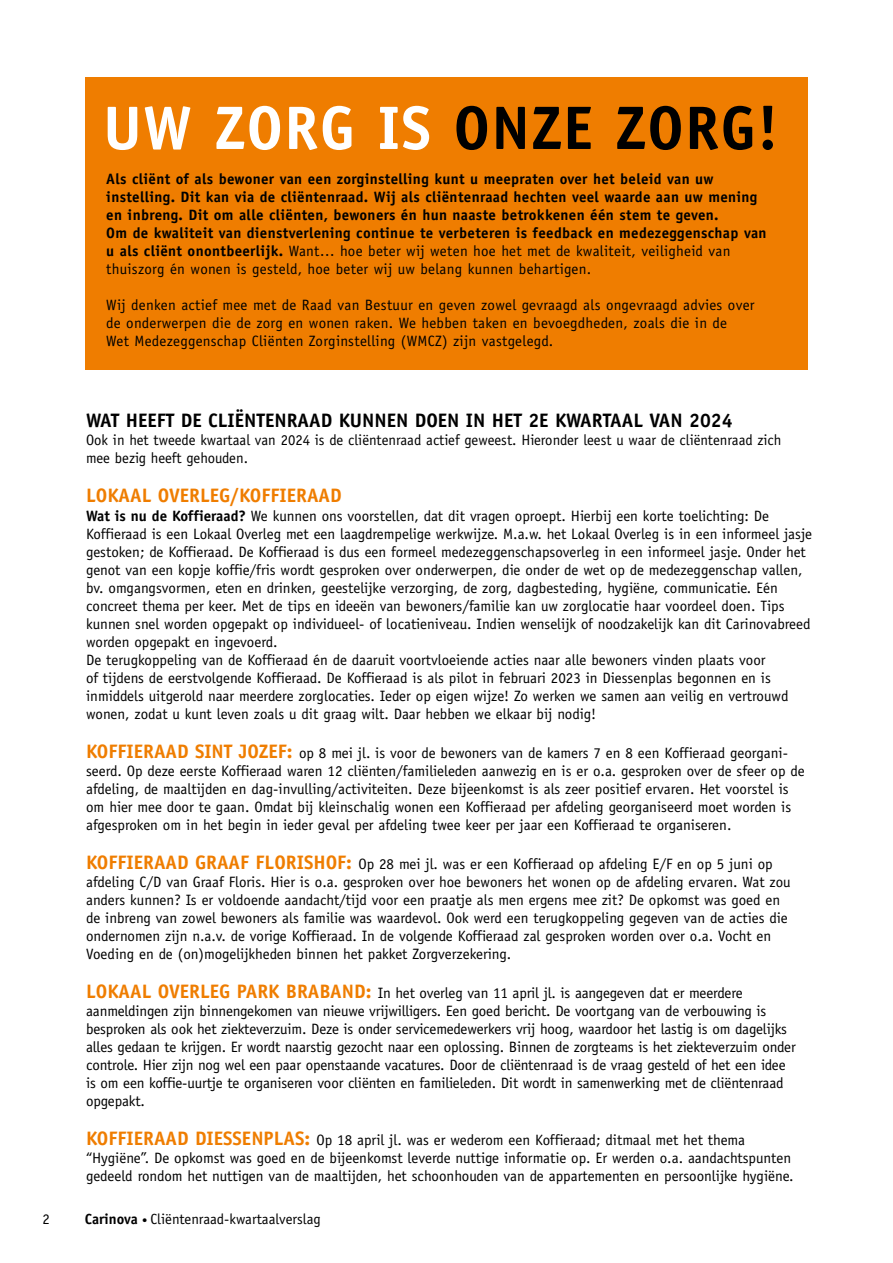
<style>
.page{position:relative;width:893px;height:1263px;background:#fff}
.page>*{position:absolute;margin:0;border:0;box-sizing:border-box;transform-origin:0 0}
.t1{font:700 61.5px "Officina Sans";letter-spacing:.02em;color:#000}
.t2{font:700 19.5px "Officina Sans";color:#000}
.t3{font:700 19.5px "Officina Sans";color:#ef7d00}
.t4{font:15px/18px "Officina Sans";color:#000}
.t5{font:700 15px/18px "Officina Sans";letter-spacing:.02em;color:#000}
.t6{font:15px/18px "Officina Sans";letter-spacing:.02em;color:#000}
.t7{font:14.7px "Officina Sans";color:#000}
.s1{color:#fff}
.s2{font-weight:400}
.s3{font-weight:700}
.s4{font-weight:700;font-size:19.5px;color:#ef7d00}
.s5{font-size:10.5px}
</style>
<div class="page">
<div style="left:85px;top:77px;width:723px;height:293px;background:#ef7d00"></div>
<h1 class="t1" style="left:103px;top:90px;width:677px"><span class="s1">UW ZORG IS</span> ONZE ZORG!</h1>
<p class="t5" style="left:106px;top:169px;width:662px">Als cliënt of als bewoner van een zorginstelling kunt u meepraten over het beleid van uw instelling. Dit kan via de cliëntenraad. Wij als cliëntenraad hechten veel waarde aan uw mening en inbreng. Dit om alle cliënten, bewoners én hun naaste betrokkenen één stem te geven.<br>Om de kwaliteit van dienstverlening continue te verbeteren is feedback en medezeggenschap van u als cliënt onontbeerlijk. <span class="s2">Want… hoe beter wij weten hoe het met de kwaliteit, veiligheid van thuiszorg én wonen is gesteld, hoe beter wij uw belang kunnen behartigen.</span></p>
<p class="t6" style="left:106px;top:296px;width:650px">Wij denken actief mee met de Raad van Bestuur en geven zowel gevraagd als ongevraagd advies over de onderwerpen die de zorg en wonen raken. We hebben taken en bevoegdheden, zoals die in de<br>Wet Medezeggenschap Cliënten Zorginstelling (WMCZ) zijn vastgelegd.</p>
<h2 class="t2" style="left:86px;top:409px;width:648px">WAT HEEFT DE CLIËNTENRAAD KUNNEN DOEN IN HET 2E KWARTAAL VAN 2024</h2>
<p class="t4" style="left:86px;top:431px;width:697px">Ook in het tweede kwartaal van 2024 is de cliëntenraad actief geweest. Hieronder leest u waar de cliëntenraad zich mee bezig heeft gehouden.</p>
<h2 class="t3" style="left:86px;top:484px;width:257px">LOKAAL OVERLEG/KOFFIERAAD</h2>
<p class="t4" style="left:86px;top:506px;width:727px"><span class="s3">Wat is nu de Koffieraad?</span> We kunnen ons voorstellen, dat dit vragen oproept. Hierbij een korte toelichting: De Koffieraad is een Lokaal Overleg met een laagdrempelige werkwijze. M.a.w. het Lokaal Overleg is in een informeel jasje gestoken; de Koffieraad. De Koffieraad is dus een formeel medezeggenschapsoverleg in een informeel jasje. Onder het genot van een kopje koffie/fris wordt gesproken over onderwerpen, die onder de wet op de medezeggenschap vallen, bv. omgangsvormen, eten en drinken, geestelijke verzorging, de zorg, dagbesteding, hygiëne, communicatie. Eén concreet thema per keer. Met de tips en ideeën van bewoners/familie kan uw zorglocatie haar voordeel doen. Tips kunnen snel worden opgepakt op individueel- of locatieniveau. Indien wenselijk of noodzakelijk kan dit Carinovabreed worden opgepakt en ingevoerd.<br>De terugkoppeling van de Koffieraad én de daaruit voortvloeiende acties naar alle bewoners vinden plaats voor<br>of tijdens de eerstvolgende Koffieraad. De Koffieraad is als pilot in februari 2023 in Diessenplas begonnen en is inmiddels uitgerold naar meerdere zorglocaties. Ieder op eigen wijze! Zo werken we samen aan veilig en vertrouwd wonen, zodat u kunt leven zoals u dit graag wilt. Daar hebben we elkaar bij nodig!</p>
<p class="t4" style="left:86px;top:743px;width:720px"><span class="s4">KOFFIERAAD SINT JOZEF:</span> op 8 mei jl. is voor de bewoners van de kamers 7 en 8 een Koffieraad georgani&shy;seerd. Op deze eerste Koffieraad waren 12 cliënten/familieleden aanwezig en is er o.a. gesproken over de sfeer op de afdeling, de maaltijden en dag-invulling/activiteiten. Deze bijeenkomst is als zeer positief ervaren. Het voorstel is om hier mee door te gaan. Omdat bij kleinschalig wonen een Koffieraad per afdeling georganiseerd moet worden is afgesproken om in het begin in ieder geval per afdeling twee keer per jaar een Koffieraad te organiseren.</p>
<p class="t4" style="left:86px;top:854px;width:706px"><span class="s4">KOFFIERAAD GRAAF FLORISHOF:</span> Op 28 mei jl. was er een Koffieraad op afdeling E/F en op 5 juni op afdeling C/D van Graaf Floris. Hier is o.a. gesproken over hoe bewoners het wonen op de afdeling ervaren. Wat zou anders kunnen? Is er voldoende aandacht/tijd voor een praatje als men ergens mee zit? De opkomst was goed en de inbreng van zowel bewoners als familie was waardevol. Ook werd een terugkoppeling gegeven van de acties die ondernomen zijn n.a.v. de vorige Koffieraad. In de volgende Koffieraad zal gesproken worden over o.a. Vocht en Voeding en de (on)mogelijkheden binnen het pakket Zorgverzekering.</p>
<p class="t4" style="left:86px;top:983px;width:711px"><span class="s4">LOKAAL OVERLEG PARK BRABAND:</span> In het overleg van 11 april jl. is aangegeven dat er meerdere aanmeldingen zijn binnengekomen van nieuwe vrijwilligers. Een goed bericht. De voortgang van de verbouwing is besproken als ook het ziekteverzuim. Deze is onder servicemedewerkers vrij hoog, waardoor het lastig is om dagelijks alles gedaan te krijgen. Er wordt naarstig gezocht naar een oplossing. Binnen de zorgteams is het ziekteverzuim onder controle. Hier zijn nog wel een paar openstaande vacatures. Door de cliëntenraad is de vraag gesteld of het een idee is om een koffie-uurtje te organiseren voor cliënten en familieleden. Dit wordt in samenwerking met de cliëntenraad opgepakt.</p>
<p class="t4" style="left:86px;top:1130px;width:709px"><span class="s4">KOFFIERAAD DIESSENPLAS:</span> Op 18 april jl. was er wederom een Koffieraad; ditmaal met het thema “Hygiëne”. De opkomst was goed en de bijeenkomst leverde nuttige informatie op. Er werden o.a. aandachtspunten gedeeld rondom het nuttigen van de maaltijden, het schoonhouden van de appartementen en persoonlijke hygiëne.</p>
<p class="t7" style="left:43px;top:1210px;width:9px">2</p>
<p class="t7" style="left:85px;top:1210px;width:238px"><span class="s3">Carinova</span> <span class="s5">•</span> Cliëntenraad-kwartaalverslag</p>
</div>
